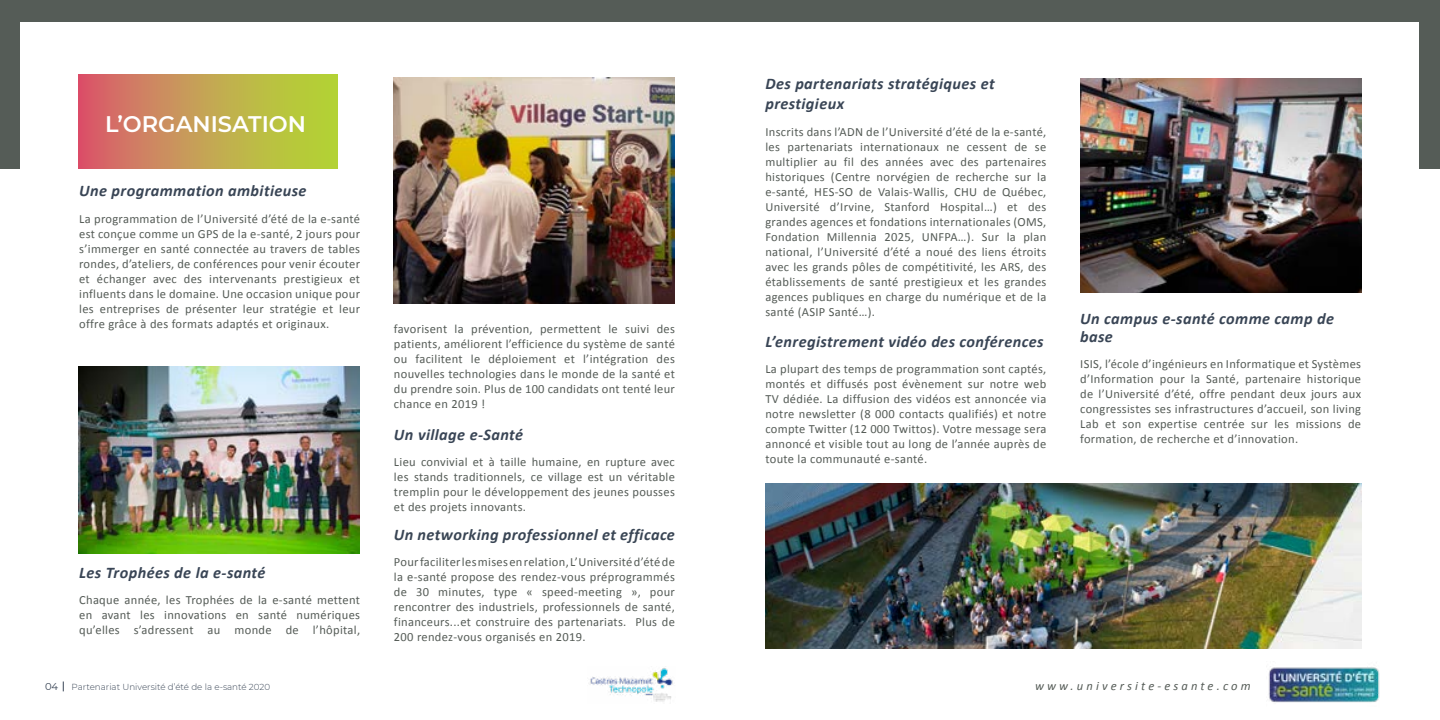
<style>
.page{position:relative;width:1440px;height:720px;background:#fff}
.page>*{position:absolute;margin:0;border:0;box-sizing:border-box;transform-origin:0 0}
.t1{font:600 22.5px "Montserrat";color:#fff}
.t2{font:italic 700 16.25px/20px "Calibri";letter-spacing:.025em;color:#394555}
.t3{font:italic 700 16.25px "Calibri";letter-spacing:.025em;color:#394554}
.t4{font:12.5px/15px "Calibri";letter-spacing:.025em;color:#555c57;text-align:justify}
.t5{font:italic 12.5px "Calibri";letter-spacing:.25em;color:#555c57}
.t6{font:10px "Montserrat";color:#394555}
.t7{font:300 8.75px "Montserrat";color:#394555}
</style>
<div class="page">
<div style="left:0;top:0;width:1440px;height:169px;background:#555c57"></div>
<div style="left:21px;top:22px;width:1398px;height:664px;background:#fff"></div>
<svg style="left:79px;top:75px;width:259px;height:94px;background:#c49f51"></svg>
<img style="left:79px;top:366px;width:281px;height:187px">
<img style="left:394px;top:77px;width:281px;height:227px">
<img style="left:765px;top:484px;width:596px;height:165px">
<img style="left:1080px;top:79px;width:281px;height:213px">
<img style="left:1268px;top:667px;width:112px;height:36px">
<img style="left:590px;top:668px;width:83px;height:34px">
<h1 class="t1" style="left:105px;top:108px;width:203px">L’ORGANISATION</h1>
<h2 class="t2" style="left:79px;top:181px;width:229px">Une programmation ambitieuse</h2>
<p class="t4" style="left:79px;top:211px;width:283px">La programmation de l’Université d’été de la e-santé est conçue comme un GPS de la e-santé, 2 jours pour s’immerger en santé connectée au travers de tables rondes, d’ateliers, de conférences pour venir écouter et échanger avec des intervenants prestigieux et influents dans le domaine. Une occasion unique pour les entreprises de présenter leur stratégie et leur offre grâce à des formats adaptés et originaux.</p>
<h2 class="t2" style="left:79px;top:562px;width:188px">Les Trophées de la e-santé</h2>
<p class="t4" style="left:79px;top:592px;width:283px">Chaque année, les Trophées de la e-santé mettent en avant les innovations en santé numériques qu’elles s’adressent au monde de l’hôpital,</p>
<p class="t4" style="left:394px;top:322px;width:283px">favorisent la prévention, permettent le suivi des patients, améliorent l’efficience du système de santé ou facilitent le déploiement et l’intégration des nouvelles technologies dans le monde de la santé et du prendre soin. Plus de 100 candidats ont tenté leur chance en 2019 !</p>
<h2 class="t2" style="left:394px;top:424px;width:131px">Un village e-Santé</h2>
<p class="t4" style="left:394px;top:454px;width:283px">Lieu convivial et à taille humaine, en rupture avec les stands traditionnels, ce village est un véritable tremplin pour le développement des jeunes pousses et des projets innovants.</p>
<h2 class="t3" style="left:394px;top:524px;width:283px">Un networking professionnel et efficace</h2>
<p class="t4" style="left:394px;top:554px;width:283px">Pour faciliter les mises en relation, L’Université d’été de la e-santé propose des rendez-vous préprogrammés de 30 minutes, type « speed‑meeting », pour rencontrer des industriels, professionnels de santé, financeurs...et construire des partenariats. Plus de 200 rendez-vous organisés en 2019.</p>
<h2 class="t2" style="left:765px;top:74px;width:231px">Des partenariats stratégiques et prestigieux</h2>
<p class="t4" style="left:765px;top:124px;width:283px">Inscrits dans l’ADN de l’Université d’été de la e-santé, les partenariats internationaux ne cessent de se multiplier au fil des années avec des partenaires historiques (Centre norvégien de recherche sur la e-santé, HES-SO de Valais-Wallis, CHU de Québec, Université d’Irvine, Stanford Hospital…) et des grandes agences et fondations internationales (OMS, Fondation Millennia 2025, UNFPA…). Sur la plan national, l’Université d’été a noué des liens étroits avec les grands pôles de compétitivité, les ARS, des établissements de santé prestigieux et les grandes agences publiques en charge du numérique et de la santé (ASIP Santé…).</p>
<h2 class="t2" style="left:765px;top:332px;width:280px">L’enregistrement vidéo des conférences</h2>
<p class="t4" style="left:765px;top:362px;width:283px">La plupart des temps de programmation sont captés, montés et diffusés post évènement sur notre web TV dédiée. La diffusion des vidéos est annoncée via notre newsletter (8 000 contacts qualifiés) et notre compte Twitter (12 000 Twittos). Votre message sera annoncé et visible tout au long de l’année auprès de toute la communauté e-santé.</p>
<h2 class="t2" style="left:1080px;top:310px;width:255px;line-height:17.5px">Un campus e-santé comme camp de base</h2>
<p class="t4" style="left:1080px;top:357px;width:283px">ISIS, l’école d’ingénieurs en Informatique et Systèmes d’Information pour la Santé, partenaire historique de l’Université d’été, offre pendant deux jours aux congressistes ses infrastructures d’accueil, son living Lab et son expertise centrée sur les missions de formation, de recherche et d’innovation.</p>
<p class="t6" style="left:45px;top:679px;width:15px">04</p>
<p class="t7" style="left:72px;top:681px;width:200px">Partenariat Université d’été de la e-santé 2020</p>
<p class="t5" style="left:1035px;top:677px;width:217px">www.universite-esante.com</p>
</div>
